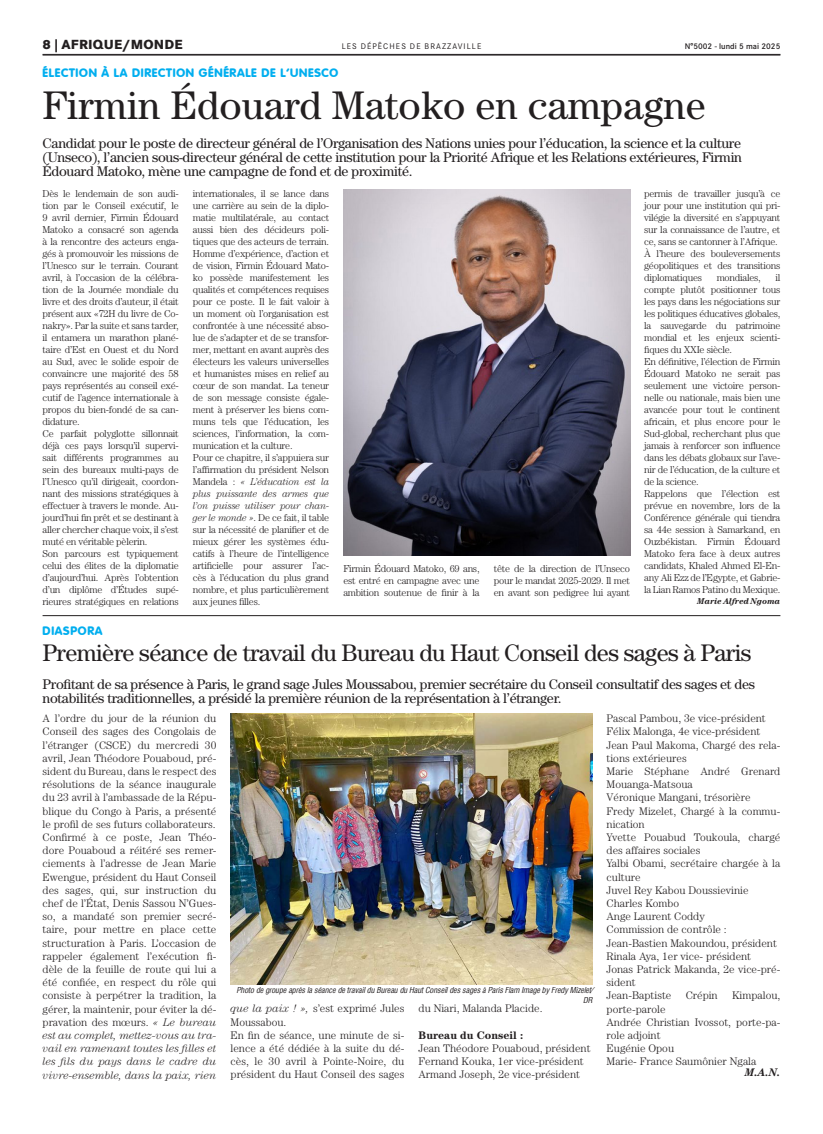
<style>
.page{position:relative;width:823px;height:1134px;background:#fff}
.page>*{position:absolute;margin:0;border:0;box-sizing:border-box;transform-origin:0 0}
.t1{font:40px "Century";color:#231f20}
.t2{font:24px "Century";letter-spacing:-.025em;color:#231f20}
.t3{font:14px/14px "Century";letter-spacing:-.02em;color:#231f20;text-align:justify}
.t4{font:800 13px "Corporate SBQ";letter-spacing:.01em;color:#231f20}
.t5{font:800 12px "Corporate Rounded";letter-spacing:.06em;color:#00aeef}
.t6{font:300 11px/13.2px "Century";color:#231f20}
.t7{font:700 11px "Century";color:#231f20}
.t8{font:italic 700 11px "Century";color:#231f20}
.t9{font:300 10px/12px "Century";letter-spacing:-.025em;color:#231f20}
.t10{font:italic 700 8.5px "Century";color:#231f20}
.t11{font:italic 8px/9.6px "Corporate Condensed";color:#231f20;text-align:right}
.t12{font:8px "Corporate SBQ";letter-spacing:.135em;color:#231f20}
.t13{font:500 8px "Corporate SBQ";color:#231f20}
.s1{font-style:italic}
</style>
<div class="page">
<hr style="left:43px;top:54px;width:737px;height:1px;background:#231f20">
<hr style="left:43px;top:55px;width:737px;height:1px;background:#231f20">
<img style="left:343px;top:189px;width:286px;height:367px">
<hr style="left:43px;top:615px;width:737px;height:1px;background:#231f20">
<img style="left:230px;top:713px;width:362px;height:271px">
<h3 class="t4" style="left:43px;top:36px;width:141px">8 | AFRIQUE/MONDE</h3>
<p class="t12" style="left:341px;top:41px;width:141px">LES DÉPÊCHES DE BRAZZAVILLE</p>
<p class="t13" style="left:684px;top:42px;width:97px">N°5002 - lundi 5 mai 2025</p>
<p class="t5" style="left:43px;top:66px;width:297px">ÉLECTION À LA DIRECTION GÉNÉRALE DE L’UNESCO</p>
<h1 class="t1" style="left:43px;top:82px;width:664px">Firmin Édouard Matoko en campagne</h1>
<p class="t3" style="left:43px;top:136px;width:700px">Candidat pour le poste de directeur général de l’Organisation des Nations unies pour l’éducation, la science et la culture (Unseco), l’ancien sous-directeur général de cette institution pour la Priorité Afrique et les Relations extérieures, Firmin Édouard Matoko, mène une campagne de fond et de proximité.</p>
<p class="t9" style="left:43px;top:188px;width:138px">Dès le lendemain de son audi&shy;tion par le Conseil exécutif, le<br>9 avril dernier, Firmin Édouard<br>Matoko a consacré son agenda à la rencontre des acteurs enga&shy;gés à promouvoir les missions de l’Unesco sur le terrain. Courant avril, à l’occasion de la célébra&shy;tion de la Journée mondiale du livre et des droits d’auteur, il était présent aux «72H du livre de Co&shy;nakry». Par la suite et sans tarder, il entamera un marathon plané&shy;taire d’Est en Ouest et du Nord au Sud, avec le solide espoir de convaincre une majorité des 58 pays représentés au conseil exé&shy;cutif de l’agence internationale à propos du bien-fondé de sa can&shy;didature.<br>Ce parfait polyglotte sillonnait déjà ces pays lorsqu’il supervi&shy;sait différents programmes au sein des bureaux multi-pays de l’Unesco qu’il dirigeait, coordon&shy;nant des missions stratégiques à effectuer à travers le monde. Au&shy;jourd’hui fin prêt et se destinant à aller chercher chaque voix, il s’est muté en véritable pèlerin.<br>Son parcours est typiquement celui des élites de la diplomatie d’aujourd’hui. Après l’obtention d’un diplôme d’Études supé&shy;rieures stratégiques en relations</p>
<p class="t9" style="left:193px;top:188px;width:138px">internationales, il se lance dans une carrière au sein de la diplo&shy;matie multilatérale, au contact aussi bien des décideurs poli&shy;tiques que des acteurs de terrain.<br>Homme d’expérience, d’action et de vision, Firmin Édouard Mato&shy;ko possède manifestement les qualités et compétences requises pour ce poste. Il le fait valoir à un moment où l’organisation est confrontée à une nécessité abso&shy;lue de s’adapter et de se transfor&shy;mer, mettant en avant auprès des électeurs les valeurs universelles et humanistes mises en relief au cœur de son mandat. La teneur de son message consiste égale&shy;ment à préserver les biens com&shy;muns tels que l’éducation, les sciences, l’information, la com&shy;munication et la culture.<br>Pour ce chapitre, il s’appuiera sur l’affirmation du président Nelson<br>Mandela : <span class="s1">« L’éducation est la plus puissante des armes que l’on puisse utiliser pour chan&shy;ger le monde »</span>. De ce fait, il table sur la nécessité de planifier et de mieux gérer les systèmes édu&shy;catifs à l’heure de l’intelligence artificielle pour assurer l’ac&shy;cès à l’éducation du plus grand nombre, et plus particulièrement aux jeunes filles.</p>
<p class="t9" style="left:343px;top:563px;width:138px;text-align:justify">Firmin Édouard Matoko, 69 ans, est entré en campagne avec une ambition soutenue de finir à la</p>
<p class="t9" style="left:493px;top:563px;width:138px;text-align:justify">tête de la direction de l’Unseco pour le mandat 2025-2029. Il met en avant son pedigree lui ayant</p>
<p class="t9" style="left:643px;top:188px;width:138px">permis de travailler jusqu’à ce jour pour une institution qui pri&shy;vilégie la diversité en s’appuyant sur la connaissance de l’autre, et ce, sans se cantonner à l’Afrique.<br>À l’heure des bouleversements géopolitiques et des transitions diplomatiques</p>
<p class="t9" style="left:643px;top:272px;width:138px;text-indent:131px">il compte plutôt positionner tous les pays dans les négociations sur les politiques éducatives globales, la sauvegarde du patrimoine mondial et les enjeux scienti&shy;fiques du XXIe siècle.<br>En définitive, l’élection de Firmin<br>Édouard Matoko ne serait pas seulement une victoire person&shy;nelle ou nationale, mais bien une avancée pour tout le continent africain, et plus encore pour le<br>Sud-global, recherchant plus que jamais à renforcer son influence dans les débats globaux sur l’ave&shy;nir de l’éducation, de la culture et de la science.<br>Rappelons que l’élection est prévue en novembre, lors de la<br>Conférence générale qui tiendra sa 44e session à Samarkand, en<br>Ouzbékistan. Firmin Édouard<br>Matoko fera face à deux autres candidats, Khaled Ahmed El-En&shy;any Ali Ezz de l’Egypte, et Gabrie&shy;la Lian Ramos Patino du Mexique.</p>
<p class="t10" style="left:696px;top:597px;width:85px">Marie Alfred Ngoma</p>
<p class="t9" style="left:716px;top:272px;width:46px">mondiales,</p>
<p class="t5" style="left:43px;top:623px;width:61px">DIASPORA</p>
<h2 class="t2" style="left:43px;top:638px;width:710px">Première séance de travail du Bureau du Haut Conseil des sages à Paris</h2>
<h3 class="t3" style="left:43px;top:677px;width:713px">Profitant de sa présence à Paris, le grand sage Jules Moussabou, premier secrétaire du Conseil consultatif des sages et des notabilités traditionnelles, a présidé la première réunion de la représentation à l’étranger.</h3>
<p class="t6" style="left:43px;top:711px;width:175px;text-align:justify">A l’ordre du jour de la réunion du Conseil des sages des Congolais de l’étranger (CSCE) du mercredi 30 avril, Jean Théodore Pouaboud, pré&shy;sident du Bureau, dans le respect des résolutions de la séance inaugurale du 23 avril à l’ambassade de la Répu&shy;blique du Congo à Paris, a présenté le profil de ses futurs collaborateurs.<br>Confirmé à ce poste, Jean Théo&shy;dore Pouaboud a réitéré ses remer&shy;ciements à l’adresse de Jean Marie Ewengue, président du Haut Conseil des sages, qui, sur instruction du chef de l’État, Denis Sassou N’Gues&shy;so, a mandaté son premier secré&shy;taire, pour mettre en place cette structuration à Paris. L’occasion de rappeler également l’exécution fi&shy;dèle de la feuille de route qui lui a été confiée, en respect du rôle qui consiste à perpétrer la tradition, la gérer, la maintenir, pour éviter la dé&shy;pravation des mœurs. <span class="s1">« Le bureau est au complet, mettez-vous au tra&shy;vail en ramenant toutes les filles et les fils du pays dans le cadre du vivre-ensemble, dans la paix, rien</span></p>
<p class="t11" style="left:236px;top:985px;width:357px">Photo de groupe après la séance de travail du Bureau du Haut Conseil des sages à Paris Flam Image by Fredy Mizelet/<br>DR</p>
<p class="t6" style="left:230px;top:1002px;width:175px"><span class="s1">que la paix ! »,</span> s’est exprimé Jules<br>Moussabou.<br>En fin de séance, une minute de si&shy;lence a été dédiée à la suite du dé&shy;cès, le 30 avril à Pointe-Noire, du président du Haut Conseil des sages</p>
<p class="t6" style="left:418px;top:1002px;width:125px">du Niari, Malanda Placide.</p>
<p class="t7" style="left:418px;top:1028px;width:106px">Bureau du Conseil :</p>
<p class="t6" style="left:418px;top:1041px;width:173px">Jean Théodore Pouaboud, président<br>Fernand Kouka, 1er vice-président<br>Armand Joseph, 2e vice-président</p>
<p class="t6" style="left:606px;top:711px;width:175px">Pascal Pambou, 3e vice-président<br>Félix Malonga, 4e vice-président<br>Jean Paul Makoma, Chargé des rela&shy;tions extérieures<br>Marie Stéphane André Grenard<br>Mouanga-Matsoua<br>Véronique Mangani, trésorière<br>Fredy Mizelet, Chargé à la commu&shy;nication<br>Yvette Pouabud Toukoula, chargé des affaires sociales<br>Yalbi Obami, secrétaire chargée à la culture<br>Juvel Rey Kabou Doussievinie<br>Charles Kombo<br>Ange Laurent Coddy<br>Commission de contrôle :<br>Jean-Bastien Makoundou, président<br>Rinala Aya, 1er vice- président<br>Jonas Patrick Makanda, 2e vice-pré&shy;sident<br>Jean-Baptiste</p>
<p class="t6" style="left:685px;top:989px;width:33px">Crépin</p>
<p class="t6" style="left:731px;top:989px;width:50px">Kimpalou,</p>
<p class="t6" style="left:606px;top:1002px;width:175px">porte-parole<br>Andrée Christian Ivossot, porte-pa&shy;role adjoint<br>Eugénie Opou<br>Marie- France Saumônier Ngala</p>
<p class="t8" style="left:744px;top:1066px;width:37px">M.A.N.</p>
</div>
